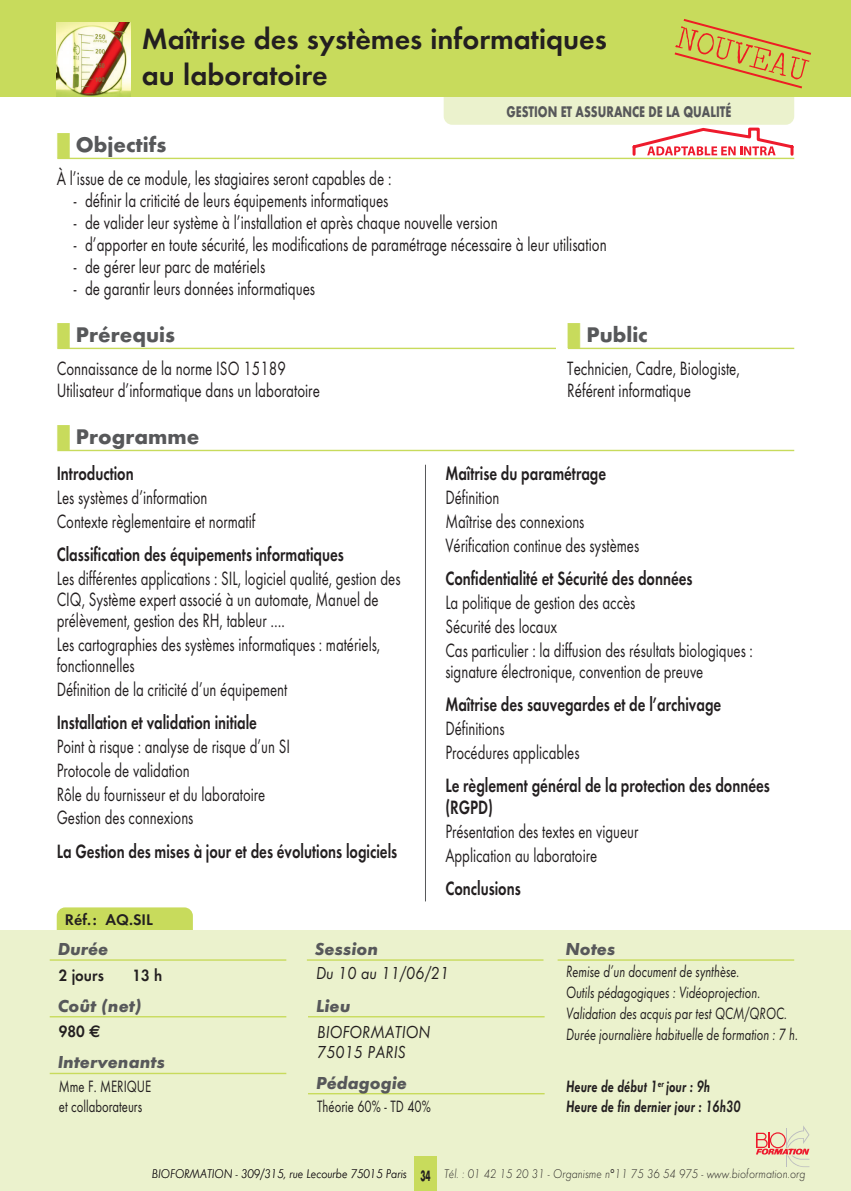
<style>
.page{position:relative;width:851px;height:1191px;background:#fff}
.page>*{position:absolute;margin:0;border:0;box-sizing:border-box;transform-origin:0 0}
.Titrestage{font:600 30px/36px "Futura T";color:#231f20}
.SStitredin{font:700 22px "Futura T";color:#57585a}
.Texteprogramme{font:20px/21px "Futura T";color:#231f20;scale:.74 1}
.Textesoustitre{font:20px/22px "Futura T";color:#231f20;scale:.75 1}
.Sstitreprogramme{font:600 20px/22px "Futura T";color:#231f20;scale:.75 1}
.Titrebandeaubas{font:italic 700 18px "Futura T";color:#57585a}
.lieu_session{font:italic 18px "Futura T";color:#231f20;scale:.9 1}
.Notes_1{font:italic 17px "Futura T";color:#231f20;scale:.75 1}
.Notes_2{font:italic 600 17px/20px "Futura T";color:#231f20;scale:.75 1}
.Intervenant{font:17px "Futura T";color:#231f20;scale:.75 1}
.Durée_coût{font:600 17px "Futura T";color:#231f20;scale:.9 1}
.t1{font:700 16px "Futura T";color:#57585a;scale:.75 1}
.Normal_e{font:600 16px "Futura T";color:#231f20}
.Normal_e-2{font:700 15.6px "Futura T";color:#231f20;scale:.55 1}
.Normal_e-3{font:italic 300 13px "Futura T";color:#231f20;scale:.9 1}
.s1{color:#c8db5c}
.s2{font-family:"Euro Sans";font-weight:700}
</style>
<div class="page">
<svg style="left:632px;top:128px;width:161px;height:28px"></svg>
<div style="left:443px;top:85px;width:351px;height:40px;background:#ebf2cd;border-radius:9px"></div>
<div style="left:0;top:0;width:850px;height:96px;background:#c8db5c"></div>
<hr style="left:57px;top:450px;width:737px;height:1px;background:#c8db5c">
<div style="left:57px;top:907px;width:136px;height:40px;background:#c8db5c;border-radius:9px"></div>
<div style="left:0;top:930px;width:850px;height:261px;background:#ebf2cd"></div>
<div style="left:414px;top:1157px;width:23px;height:34px;background:#c8db5c"></div>
<hr style="left:57px;top:158px;width:737px;height:1px;background:#c8db5c">
<hr style="left:57px;top:348px;width:499px;height:1px;background:#c8db5c">
<hr style="left:567px;top:348px;width:227px;height:1px;background:#c8db5c">
<hr style="left:50px;top:959px;width:236px;height:1px;background:#c8db5c">
<hr style="left:308px;top:1016px;width:236px;height:1px;background:#c8db5c">
<hr style="left:50px;top:1072px;width:236px;height:2px;background:#c8db5c">
<hr style="left:557px;top:959px;width:237px;height:1px;background:#c8db5c">
<img style="left:57px;top:23px;width:73px;height:73px">
<hr style="left:308px;top:1093px;width:236px;height:1px;background:#c8db5c">
<hr style="left:50px;top:1016px;width:236px;height:1px;background:#c8db5c">
<svg style="left:756px;top:1126px;width:53px;height:41px"></svg>
<hr style="left:307px;top:959px;width:236px;height:1px;background:#c8db5c">
<hr style="left:425px;top:465px;width:1px;height:436px;background:#57585a">
<svg style="left:674px;top:19px;width:137px;height:70px"></svg>
<p class="Titrestage" style="left:142px;top:20px;width:466px">Maîtrise des systèmes informatiques au laboratoire</p>
<p class="t1" style="left:506px;top:102px;width:301px">GESTION ET ASSURANCE DE LA QUALITÉ</p>
<p class="SStitredin" style="left:57px;top:131px;width:111px"><span class="s1">■</span> Objectifs</p>
<p class="Textesoustitre" style="left:57px;top:167px;width:448px">À l’issue de ce module, les stagiaires seront capables de :</p>
<p class="Textesoustitre" style="left:74px;top:189px;width:421px">- définir la criticité de leurs équipements informatiques</p>
<p class="Textesoustitre" style="left:74px;top:211px;width:567px">- de valider leur système à l’installation et après chaque nouvelle version</p>
<p class="Textesoustitre" style="left:74px;top:233px;width:712px">- d’apporter en toute sécurité, les modifications de paramétrage nécessaire à leur utilisation</p>
<p class="Textesoustitre" style="left:74px;top:255px;width:257px">- de gérer leur parc de matériels</p>
<p class="Textesoustitre" style="left:74px;top:277px;width:323px">- de garantir leurs données informatiques</p>
<p class="SStitredin" style="left:57px;top:321px;width:120px"><span class="s1">■</span> Prérequis</p>
<p class="Textesoustitre" style="left:57px;top:357px;width:307px">Connaissance de la norme ISO 15189</p>
<p class="Textesoustitre" style="left:57px;top:379px;width:352px">Utilisateur d’informatique dans un laboratoire</p>
<p class="SStitredin" style="left:567px;top:321px;width:82px"><span class="s1">■</span> Public</p>
<p class="Textesoustitre" style="left:567px;top:357px;width:231px">Technicien, Cadre, Biologiste,<br>Référent informatique</p>
<p class="SStitredin" style="left:57px;top:423px;width:144px"><span class="s1">■</span> Programme</p>
<p class="Sstitreprogramme" style="left:57px;top:462px;width:104px">Introduction</p>
<p class="Texteprogramme" style="left:57px;top:486px;width:205px">Les systèmes d’information</p>
<p class="Texteprogramme" style="left:57px;top:510px;width:270px">Contexte règlementaire et normatif</p>
<p class="Sstitreprogramme" style="left:57px;top:543px;width:384px">Classification des équipements informatiques</p>
<p class="Texteprogramme" style="left:57px;top:567px;width:466px">Les différentes applications : SIL, logiciel qualité, gestion des<br>CIQ, Système expert associé à un automate, Manuel de prélèvement, gestion des RH, tableur ….</p>
<p class="Texteprogramme" style="left:57px;top:633px;width:438px">Les cartographies des systèmes informatiques : matériels, fonctionnelles</p>
<p class="Texteprogramme" style="left:57px;top:678px;width:313px">Définition de la criticité d’un équipement</p>
<p class="Sstitreprogramme" style="left:57px;top:711px;width:268px">Installation et validation initiale</p>
<p class="Texteprogramme" style="left:57px;top:735px;width:317px">Point à risque : analyse de risque d’un SI</p>
<p class="Texteprogramme" style="left:57px;top:759px;width:181px">Protocole de validation</p>
<p class="Texteprogramme" style="left:57px;top:783px;width:283px">Rôle du fournisseur et du laboratoire</p>
<p class="Texteprogramme" style="left:57px;top:807px;width:186px">Gestion des connexions</p>
<p class="Sstitreprogramme" style="left:57px;top:840px;width:455px">La Gestion des mises à jour et des évolutions logiciels</p>
<p class="Normal_e" style="left:65px;top:910px;width:33px">Réf.:</p>
<p class="Normal_e" style="left:106px;top:910px;width:49px">AQ.SIL</p>
<p class="Sstitreprogramme" style="left:445px;top:462px;width:216px">Maîtrise du paramétrage</p>
<p class="Texteprogramme" style="left:445px;top:486px;width:74px">Définition</p>
<p class="Texteprogramme" style="left:445px;top:510px;width:189px">Maîtrise des connexions</p>
<p class="Texteprogramme" style="left:445px;top:534px;width:263px">Vérification continue des systèmes</p>
<p class="Sstitreprogramme" style="left:445px;top:567px;width:331px">Confidentialité et Sécurité des données</p>
<p class="Texteprogramme" style="left:445px;top:591px;width:258px">La politique de gestion des accès</p>
<p class="Texteprogramme" style="left:445px;top:615px;width:153px">Sécurité des locaux</p>
<p class="Texteprogramme" style="left:445px;top:639px;width:417px">Cas particulier : la diffusion des résultats biologiques : signature électronique, convention de preuve</p>
<p class="Sstitreprogramme" style="left:445px;top:693px;width:369px">Maîtrise des sauvegardes et de l’archivage</p>
<p class="Texteprogramme" style="left:445px;top:717px;width:82px">Définitions</p>
<p class="Texteprogramme" style="left:445px;top:741px;width:183px">Procédures applicables</p>
<p class="Sstitreprogramme" style="left:445px;top:774px;width:434px">Le règlement général de la protection des données (RGPD)</p>
<p class="Texteprogramme" style="left:445px;top:820px;width:262px">Présentation des textes en vigueur</p>
<p class="Texteprogramme" style="left:445px;top:844px;width:207px">Application au laboratoire</p>
<p class="Sstitreprogramme" style="left:445px;top:877px;width:102px">Conclusions</p>
<p class="Titrebandeaubas" style="left:58px;top:938px;width:52px">Durée</p>
<p class="Durée_coût" style="left:59px;top:964px;width:51px">2 jours</p>
<p class="Durée_coût" style="left:133px;top:964px;width:35px">13 h</p>
<p class="Titrebandeaubas" style="left:58px;top:995px;width:85px">Coût (net)</p>
<p class="Durée_coût" style="left:59px;top:1021px;width:48px">980 <span class="s2">e</span></p>
<p class="Titrebandeaubas" style="left:58px;top:1051px;width:109px">Intervenants</p>
<p class="Intervenant" style="left:59px;top:1076px;width:125px">Mme F. MERIQUE</p>
<p class="Intervenant" style="left:59px;top:1096px;width:113px">et collaborateurs</p>
<p class="Titrebandeaubas" style="left:315px;top:938px;width:65px">Session</p>
<p class="lieu_session" style="left:316px;top:963px;width:150px">Du 10 au 11/06/21</p>
<p class="Titrebandeaubas" style="left:316px;top:995px;width:36px">Lieu</p>
<p class="lieu_session" style="left:317px;top:1021px;width:127px">BIOFORMATION</p>
<p class="lieu_session" style="left:317px;top:1041px;width:100px">75015 PARIS</p>
<p class="Titrebandeaubas" style="left:316px;top:1072px;width:92px">Pédagogie</p>
<p class="Intervenant" style="left:317px;top:1096px;width:153px">Théorie 60% - TD 40%</p>
<p class="Titrebandeaubas" style="left:565px;top:938px;width:51px">Notes</p>
<p class="Notes_1" style="left:566px;top:961px;width:233px">Remise d’un document de synthèse.</p>
<p class="Notes_1" style="left:566px;top:982px;width:260px">Outils pédagogiques : Vidéoprojection.</p>
<p class="Notes_1" style="left:566px;top:1003px;width:296px">Validation des acquis par test QCM/QROC.</p>
<p class="Notes_1" style="left:566px;top:1024px;width:311px">Durée journalière habituelle de formation : 7 h.</p>
<p class="Notes_2" style="left:566px;top:1076px;width:234px">Heure de début 1<sup>er</sup> jour : 9h<br>Heure de fin dernier jour : 16h30</p>
<p class="Normal_e-3" style="left:152px;top:1166px;width:285px">BIOFORMATION - 309/315, rue Lecourbe 75015 Paris</p>
<p class="Normal_e-3" style="left:444px;top:1166px;width:403px">Tél. : 01 42 15 20 31 - Organisme n°11 75 36 54 975 - www.bioformation.org</p>
<p class="Normal_e-2" style="left:420px;top:1166px;width:20px">34</p>
</div>
